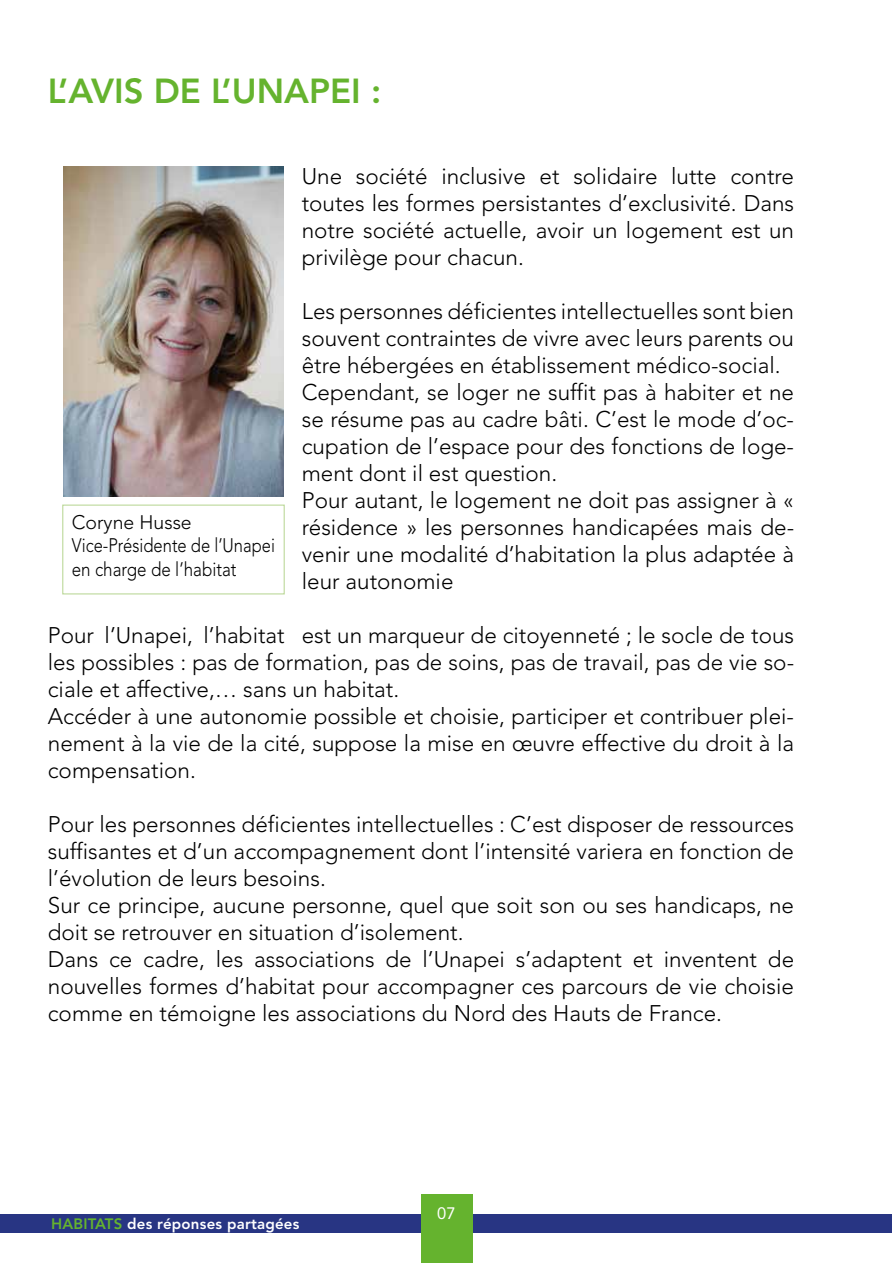
<style>
.page{position:relative;width:893px;height:1263px;background:#fff}
.page>*{position:absolute;margin:0;border:0;box-sizing:border-box;transform-origin:0 0}
.t1{font:800 34.5px "Avenir LT Std";color:#65b32e}
.t2{font:300 22.5px/27px "Avenir LT Std";color:#000}
.t3{font:300 19.5px/23.4px "Avenir LT Std";color:#000}
.t4{font:16.5px "Avenir LT Std";color:#fff}
.t5{font:800 15px "Avenir LT Std";letter-spacing:.015em;color:#fff}
.s1{color:#65b32e}
</style>
<div class="page">
<div style="left:0;top:1214px;width:892px;height:19px;background:#283583"></div>
<div style="left:421px;top:1193px;width:51px;height:70px;background:#65b32e"></div>
<img style="left:63px;top:166px;width:221px;height:330px">
<div style="left:62px;top:504px;width:223px;height:90px;border:1px solid #bdd99b"></div>
<h1 class="t1" style="left:48px;top:70px;width:335px">L’AVIS DE L’UNAPEI :</h1>
<p class="t2" style="left:302px;top:162px;width:494px;text-align:justify">Une société inclusive et solidaire lutte contre toutes les formes persistantes d’exclusivité. Dans notre société actuelle, avoir un logement est un privilège pour chacun.</p>
<p class="t2" style="left:302px;top:297px;width:494px">Les personnes déficientes intellectuelles sont bien souvent contraintes de vivre avec leurs parents ou être hébergées en établissement médico-social.<br>Cependant, se loger ne suffit pas à habiter et ne se résume pas au cadre bâti. C’est le mode d’oc&shy;cupation de l’espace pour des fonctions de loge&shy;ment dont il est question.<br>Pour autant, le logement ne doit pas assigner à « résidence » les personnes handicapées mais de&shy;venir une modalité d’habitation la plus adaptée à leur autonomie</p>
<p class="t2" style="left:48px;top:621px;width:748px">Pour l’Unapei, l’habitat est un marqueur de citoyenneté ; le socle de tous les possibles : pas de formation, pas de soins, pas de travail, pas de vie so&shy;ciale et affective,… sans un habitat.<br>Accéder à une autonomie possible et choisie, participer et contribuer plei&shy;nement à la vie de la cité, suppose la mise en œuvre effective du droit à la compensation.</p>
<p class="t2" style="left:48px;top:810px;width:748px">Pour les personnes déficientes intellectuelles : C’est disposer de ressources suffisantes et d’un accompagnement dont l’intensité variera en fonction de l’évolution de leurs besoins.<br>Sur ce principe, aucune personne, quel que soit son ou ses handicaps, ne doit se retrouver en situation d’isolement.<br>Dans ce cadre, les associations de l’Unapei s’adaptent et inventent de nouvelles formes d’habitat pour accompagner ces parcours de vie choisie comme en témoigne les associations du Nord des Hauts de France.</p>
<p class="t3" style="left:72px;top:511px;width:205px">Coryne Husse<br>Vice-Présidente de l’Unapei en charge de l’habitat</p>
<p class="t5" style="left:51px;top:1215px;width:250px"><span class="s1">HABITATS</span> des réponses partagées</p>
<p class="t4" style="left:437px;top:1203px;width:20px">07</p>
</div>
